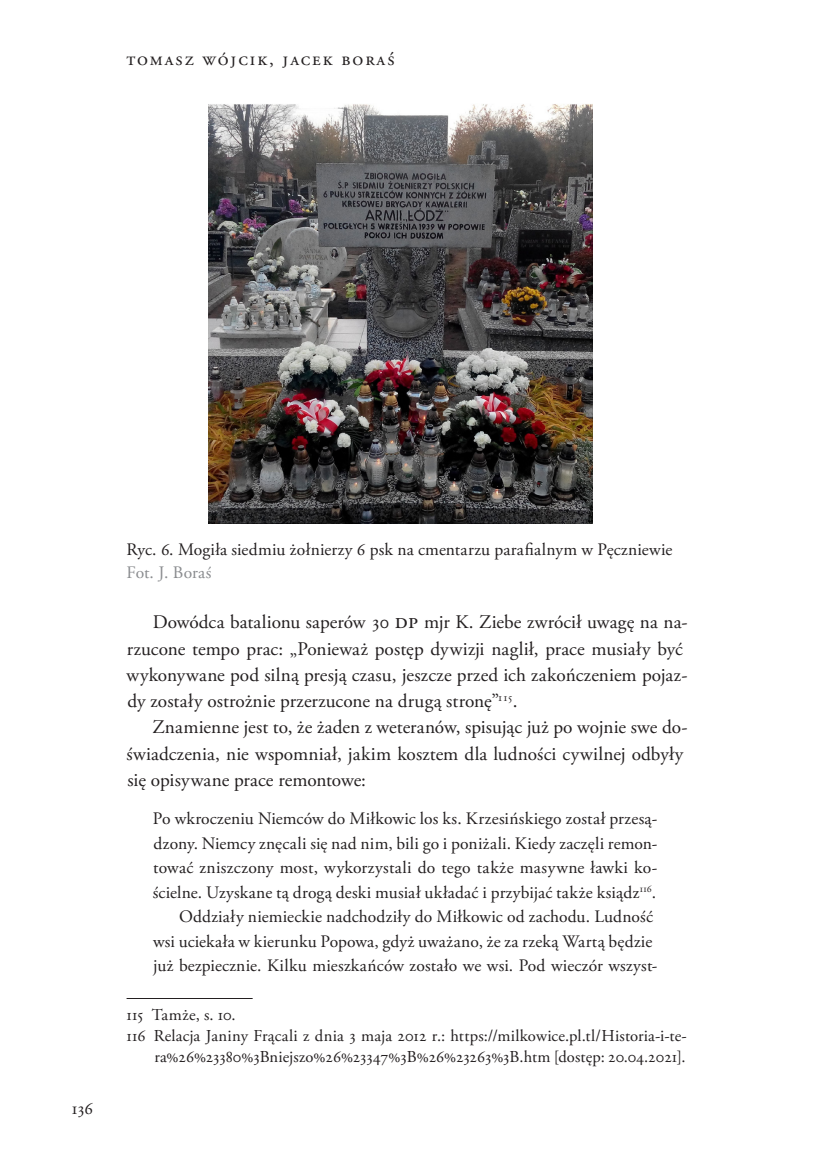
<style>
.page{position:relative;width:819px;height:1166px;background:#fff}
.page>*{position:absolute;margin:0;border:0;box-sizing:border-box;transform-origin:0 0}
.Akapit_2{font:19.25px/26.2px "Adobe Garamond Pro";letter-spacing:.005em;color:#231f20}
.Akapit_2-2{font:19.25px "Adobe Garamond Pro";letter-spacing:.1em;color:#231f20}
.Cytat_blokowy{font:17.5px/24.5px "Adobe Garamond Pro";letter-spacing:.015em;color:#231f20;text-align:justify}
.Podpis_grafika{font:17.5px "Adobe Garamond Pro";letter-spacing:.015em;color:#231f20}
.Podpis_grafika-2{font:17.5px "Adobe Garamond Pro";color:#8a8c8f}
.Przypis{font:16.62px/21px "Adobe Garamond Pro";letter-spacing:.005em;color:#231f20;text-align:right}
.s1{font-size:22.75px}
</style>
<div class="page">
<hr style="left:126px;top:998px;width:126px;height:1px;background:#231f20">
<img style="left:208px;top:104px;width:384px;height:419px">
<p class="Akapit_2-2" style="left:126px;top:47px;width:269px">tomasz wójcik, jacek boraś</p>
<p class="Cytat_blokowy" style="left:72px;top:1096px;width:22px">136</p>
<p class="Podpis_grafika" style="left:126px;top:539px;width:547px">Ryc. 6. Mogiła siedmiu żołnierzy 6 psk na cmentarzu parafialnym w Pęczniewie</p>
<p class="Podpis_grafika-2" style="left:126px;top:561px;width:86px">Fot. J. Boraś</p>
<p class="Akapit_2" style="left:127px;top:610px;width:562px;text-indent:26px">Dowódca batalionu saperów 30 <span class="s1">dp</span> mjr K. Ziebe zwrócił uwagę na na&shy;rzucone tempo prac: „Ponieważ postęp dywizji naglił, prace musiały być wykonywane pod silną presją czasu, jeszcze przed ich zakończeniem pojaz&shy;dy zostały ostrożnie przerzucone na drugą stronę”<sup>115</sup>.</p>
<p class="Akapit_2" style="left:126px;top:715px;width:562px;text-indent:26px">Znamienne jest to, że żaden z weteranów, spisując już po wojnie swe do&shy;świadczenia, nie wspomniał, jakim kosztem dla ludności cywilnej odbyły się opisywane prace remontowe:</p>
<p class="Cytat_blokowy" style="left:153px;top:807px;width:506px">Po wkroczeniu Niemców do Miłkowic los ks. Krzesińskiego został przesą&shy;dzony. Niemcy znęcali się nad nim, bili go i poniżali. Kiedy zaczęli remon&shy;tować zniszczony most, wykorzystali do tego także masywne ławki ko&shy;ścielne. Uzyskane tą drogą deski musiał układać i przybijać także ksiądz<sup>116</sup>.</p>
<p class="Cytat_blokowy" style="left:153px;top:905px;width:505px;text-align:left;text-indent:26px">Oddziały niemieckie nadchodziły do Miłkowic od zachodu. Ludność wsi uciekała w kierunku Popowa, gdyż uważano, że za rzeką Wartą będzie już bezpiecznie. Kilku mieszkańców zostało we wsi. Pod wieczór wszyst-</p>
<p class="Przypis" style="left:126px;top:1004px;width:111px">115 Tamże, s. 10.</p>
<p class="Przypis" style="left:126px;top:1025px;width:562px">116 Relacja Janiny Frącali z dnia 3 maja 2012 r.: https://milkowice.pl.tl/Historia-i-te&shy;ra%26%23380%3Bniejszo%26%23347%3B%26%23263%3B.htm [dostęp: 20.04.2021].</p>
</div>
